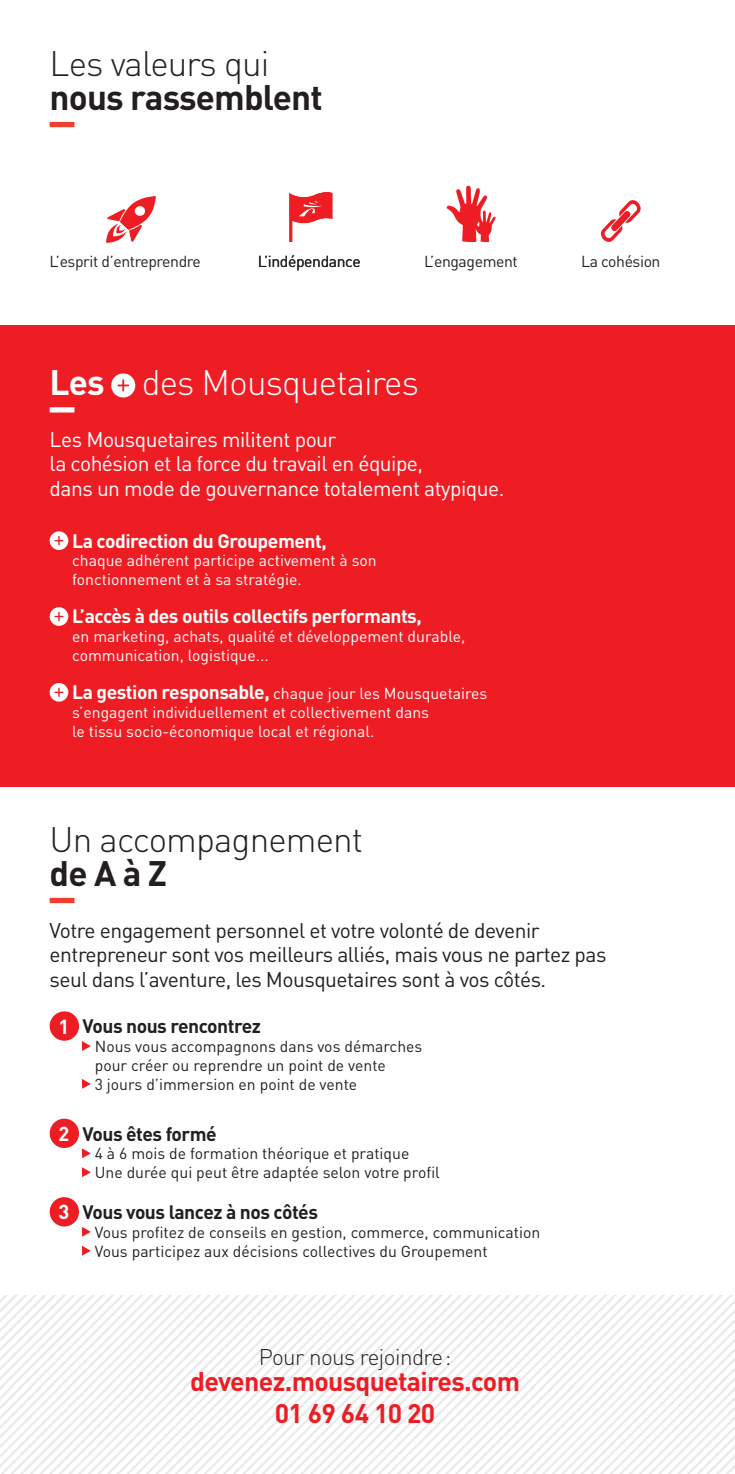
<style>
.page{position:relative;width:735px;height:1474px;background:#fff}
.page>*{position:absolute;margin:0;border:0;box-sizing:border-box;transform-origin:0 0}
.t1{font:300 35px "DIN Pro";letter-spacing:-.025em;color:#231f20}
.t2{font:700 35px "DIN Pro";letter-spacing:-.025em;color:#231f20}
.t3{font:300 35px "DIN Pro";letter-spacing:-.025em;color:#fff}
.t4{font:700 26.6px/31.5px "DIN Pro";letter-spacing:-.025em;color:#ee1d23;text-align:center}
.t5{font:300 22.4px "DIN Pro";letter-spacing:-.025em;color:#231f20}
.t6{font:21px/24.5px "DIN Pro";letter-spacing:-.025em;color:#231f20}
.t7{font:21px/24.5px "DIN Pro";letter-spacing:-.025em;color:#fff}
.t8{font:700 19.25px "DIN Pro";letter-spacing:-.025em;color:#fff}
.t9{font:700 19.25px "DIN Pro";letter-spacing:-.025em;color:#231f20}
.t10{font:15.75px/18.9px "DIN Pro";color:#231f20}
.t11{font:15.75px/18.9px "DIN Pro";color:#fff}
.t12{font:15.75px "DIN Pro";letter-spacing:-.025em;color:#231f20}
.s1{font-weight:700}
.s2{font-weight:700;font-size:19.25px}
.s3{font-size:19.95px;color:#fff}
</style>
<div class="page">
<img style="left:0;top:1295px;width:734px;height:178px">
<div style="left:0;top:325px;width:734px;height:461px;background:#ee1d23"></div>
<div style="left:50px;top:122px;width:24px;height:5px;background:#ef3e2e"></div>
<div style="left:111px;top:373px;width:24px;height:24px;background:#fff;border-radius:50%"></div>
<svg style="left:118px;top:380px;width:10px;height:11px"></svg>
<div style="left:50px;top:407px;width:24px;height:5px;background:#fff"></div>
<div style="left:50px;top:531px;width:18px;height:19px;background:#fff;border-radius:50%"></div>
<svg style="left:55px;top:536px;width:8px;height:9px"></svg>
<div style="left:50px;top:607px;width:18px;height:19px;background:#fff;border-radius:50%"></div>
<svg style="left:55px;top:612px;width:8px;height:8px"></svg>
<div style="left:50px;top:683px;width:18px;height:18px;background:#fff;border-radius:50%"></div>
<svg style="left:55px;top:688px;width:8px;height:8px"></svg>
<div style="left:50px;top:897px;width:24px;height:6px;background:#ef3e2e"></div>
<div style="left:50px;top:1011px;width:29px;height:29px;background:#ee1d23;border-radius:50%"></div>
<svg style="left:82px;top:1041px;width:9px;height:9px"></svg>
<svg style="left:82px;top:1079px;width:9px;height:9px"></svg>
<div style="left:50px;top:1118px;width:29px;height:29px;background:#ee1d23;border-radius:50%"></div>
<svg style="left:82px;top:1148px;width:9px;height:10px"></svg>
<svg style="left:82px;top:1167px;width:9px;height:10px"></svg>
<div style="left:50px;top:1197px;width:29px;height:29px;background:#ee1d23;border-radius:50%"></div>
<svg style="left:82px;top:1227px;width:9px;height:9px"></svg>
<svg style="left:82px;top:1245px;width:9px;height:10px"></svg>
<svg style="left:601px;top:200px;width:40px;height:42px"></svg>
<svg style="left:106px;top:196px;width:50px;height:47px"></svg>
<svg style="left:446px;top:185px;width:50px;height:57px"></svg>
<svg style="left:289px;top:192px;width:43px;height:50px"></svg>
<h1 class="t1" style="left:50px;top:40px;width:221px">Les valeurs qui</h1>
<h1 class="t2" style="left:50px;top:68px;width:274px">nous rassemblent</h1>
<p class="t12" style="left:50px;top:250px;width:153px">L’esprit d’entreprendre</p>
<p class="t12" style="left:258px;top:250px;width:104px">L’indépendance</p>
<p class="t12" style="left:424px;top:250px;width:95px">L’engagement</p>
<p class="t12" style="left:580px;top:250px;width:81px">La cohésion</p>
<h1 class="t3" style="left:50px;top:358px;width:371px"><span class="s1">Les</span> des Mousquetaires</h1>
<h3 class="t7" style="left:50px;top:426px;width:456px">Les Mousquetaires militent pour<br>la cohésion et la force du travail en équipe,<br>dans un mode de gouvernance totalement atypique.</h3>
<p class="t8" style="left:72px;top:524px;width:256px">La codirection du Groupement,</p>
<p class="t11" style="left:72px;top:550px;width:306px">chaque adhérent participe activement à son fonctionnement et à sa stratégie.</p>
<p class="t8" style="left:72px;top:600px;width:351px">L’accès à des outils collectifs performants,</p>
<p class="t11" style="left:72px;top:626px;width:394px">en marketing, achats, qualité et développement durable, communication, logistique...</p>
<p class="t11" style="left:72px;top:683px;width:416px"><span class="s2">La gestion responsable,</span> chaque jour les Mousquetaires s’engagent individuellement et collectivement dans<br>le tissu socio-économique local et régional.</p>
<h1 class="t1" style="left:50px;top:816px;width:315px">Un accompagnement</h1>
<h1 class="t2" style="left:50px;top:843px;width:119px">de A à Z</h1>
<h3 class="t6" style="left:50px;top:916px;width:558px">Votre engagement personnel et votre volonté de devenir entrepreneur sont vos meilleurs alliés, mais vous ne partez pas seul dans l’aventure, les Mousquetaires sont à vos côtés.</h3>
<p class="t9" style="left:58px;top:1010px;width:204px"><span class="s3">1</span> Vous nous rencontrez</p>
<p class="t10" style="left:95px;top:1036px;width:329px">Nous vous accompagnons dans vos démarches pour créer ou reprendre un point de vente<br>3 jours d’immersion en point de vente</p>
<p class="t9" style="left:59px;top:1117px;width:159px"><span class="s3">2</span> Vous êtes formé</p>
<p class="t10" style="left:95px;top:1143px;width:346px">4 à 6 mois de formation théorique et pratique<br>Une durée qui peut être adaptée selon votre profil</p>
<p class="t9" style="left:59px;top:1195px;width:261px"><span class="s3">3</span> Vous vous lancez à nos côtés</p>
<p class="t10" style="left:95px;top:1222px;width:446px">Vous profitez de conseils en gestion, commerce, communication<br>Vous participez aux décisions collectives du Groupement</p>
<h3 class="t5" style="left:258px;top:1341px;width:194px">Pour nous rejoindre:</h3>
<h2 class="t4" style="left:190px;top:1362px;width:331px">devenez.mousquetaires.com<br>01 69 64 10 20</h2>
</div>
